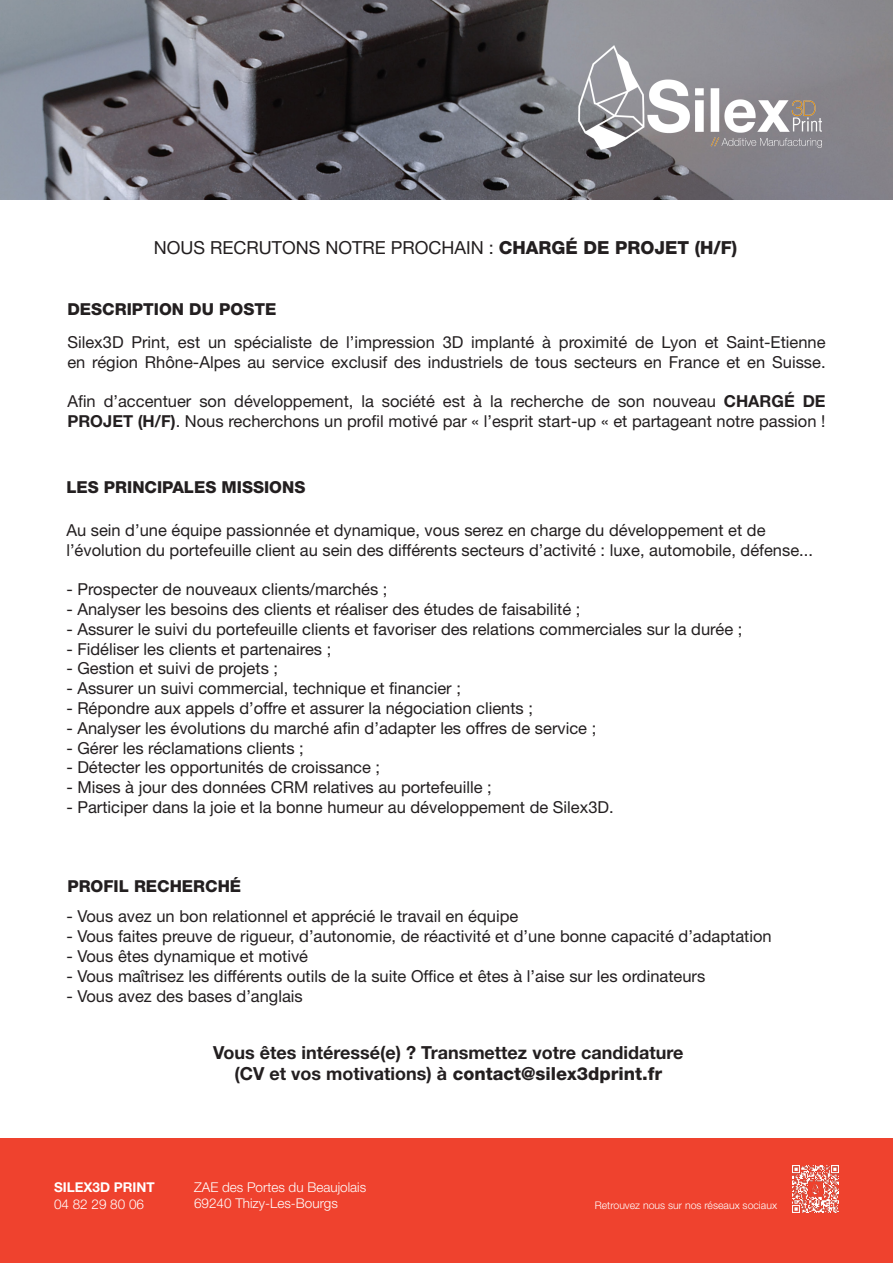
<style>
.page{position:relative;width:893px;height:1263px;background:#fff}
.page>*{position:absolute;margin:0;border:0;box-sizing:border-box;transform-origin:0 0}
.t1{font:700 18px "Helvetica Neue LT Std";color:#231f20}
.t2{font:18px "Helvetica Neue LT Std";color:#231f20}
.t3{font:800 18px "Helvetica Neue LT Std";color:#231f20}
.t4{font:16.5px/19.8px "Helvetica Neue LT Std";color:#231f20}
.t5{font:800 16.5px "Helvetica Neue LT Std";color:#231f20}
.t6{font:300 13.5px "Helvetica Neue LT Std";color:#fff}
.t7{font:700 13.5px "Helvetica Neue LT Std";color:#fff}
.t8{font:300 10.5px "Helvetica Neue LT Std";color:#fff}
.s1{font-weight:800}
.s2{font-weight:700}
</style>
<div class="page">
<img style="left:0;top:0;width:893px;height:200px">
<img style="left:578px;top:46px;width:244px;height:103px">
<div style="left:0;top:1138px;width:893px;height:125px;background:#ef422e"></div>
<img style="left:792px;top:1165px;width:47px;height:47px">
<p class="t2" style="left:154px;top:237px;width:585px">NOUS RECRUTONS NOTRE PROCHAIN : <span class="s1">CHARGÉ DE PROJET (H/F)</span></p>
<p class="t5" style="left:67px;top:299px;width:211px">DESCRIPTION DU POSTE</p>
<p class="t4" style="left:67px;top:332px;width:760px">Silex3D Print, est un spécialiste de l’impression 3D implanté à proximité de Lyon et Saint-Etienne en région Rhône-Alpes au service exclusif des industriels de tous secteurs en France et en Suisse.</p>
<p class="t4" style="left:67px;top:391px;width:760px">Afin d’accentuer son développement, la société est à la recherche de son nouveau <span class="s2">CHARGÉ DE<br>PROJET (H/F)</span>. Nous recherchons un profil motivé par « l’esprit start-up « et partageant notre passion !</p>
<p class="t5" style="left:66px;top:477px;width:240px">LES PRINCIPALES MISSIONS</p>
<p class="t4" style="left:66px;top:520px;width:748px">Au sein d’une équipe passionnée et dynamique, vous serez en charge du développement et de l’évolution du portefeuille client au sein des différents secteurs d’activité : luxe, automobile, défense...</p>
<p class="t4" style="left:66px;top:579px;width:323px">- Prospecter de nouveaux clients/marchés ;</p>
<p class="t4" style="left:66px;top:599px;width:516px">- Analyser les besoins des clients et réaliser des études de faisabilité ;</p>
<p class="t4" style="left:66px;top:619px;width:677px">- Assurer le suivi du portefeuille clients et favoriser des relations commerciales sur la durée ;</p>
<p class="t4" style="left:66px;top:638px;width:266px">- Fidéliser les clients et partenaires ;</p>
<p class="t4" style="left:66px;top:658px;width:213px">- Gestion et suivi de projets ;</p>
<p class="t4" style="left:66px;top:678px;width:396px">- Assurer un suivi commercial, technique et financier ;</p>
<p class="t4" style="left:66px;top:698px;width:468px">- Répondre aux appels d’offre et assurer la négociation clients ;</p>
<p class="t4" style="left:66px;top:718px;width:531px">- Analyser les évolutions du marché afin d’adapter les offres de service ;</p>
<p class="t4" style="left:66px;top:737px;width:239px">- Gérer les réclamations clients ;</p>
<p class="t4" style="left:66px;top:757px;width:315px">- Détecter les opportunités de croissance ;</p>
<p class="t4" style="left:66px;top:777px;width:427px">- Mises à jour des données CRM relatives au portefeuille ;</p>
<p class="t4" style="left:66px;top:797px;width:549px">- Participer dans la joie et la bonne humeur au développement de Silex3D.</p>
<p class="t5" style="left:67px;top:876px;width:175px">PROFIL RECHERCHÉ</p>
<p class="t4" style="left:66px;top:906px;width:453px">- Vous avez un bon relationnel et apprécié le travail en équipe</p>
<p class="t4" style="left:66px;top:926px;width:707px">- Vous faites preuve de rigueur, d’autonomie, de réactivité et d’une bonne capacité d’adaptation</p>
<p class="t4" style="left:66px;top:946px;width:243px">- Vous êtes dynamique et motivé</p>
<p class="t4" style="left:66px;top:966px;width:641px">- Vous maîtrisez les différents outils de la suite Office et êtes à l’aise sur les ordinateurs</p>
<p class="t4" style="left:66px;top:985px;width:238px">- Vous avez des bases d’anglais</p>
<p class="t7" style="left:54px;top:1179px;width:102px">SILEX3D PRINT</p>
<p class="t6" style="left:54px;top:1195px;width:92px">04 82 29 80 06</p>
<p class="t1" style="left:213px;top:1041px;width:472px">Vous êtes intéressé(e) ? Transmettez votre candidature</p>
<p class="t3" style="left:234px;top:1063px;width:429px"><span class="s2">(CV et vos motivations) à</span> contact@silex3dprint.fr</p>
<p class="t6" style="left:194px;top:1179px;width:174px">ZAE des Portes du Beaujolais</p>
<p class="t6" style="left:194px;top:1195px;width:145px">69240 Thizy-Les-Bourgs</p>
<p class="t8" style="left:595px;top:1198px;width:184px">Retrouvez nous sur nos réseaux sociaux</p>
</div>
